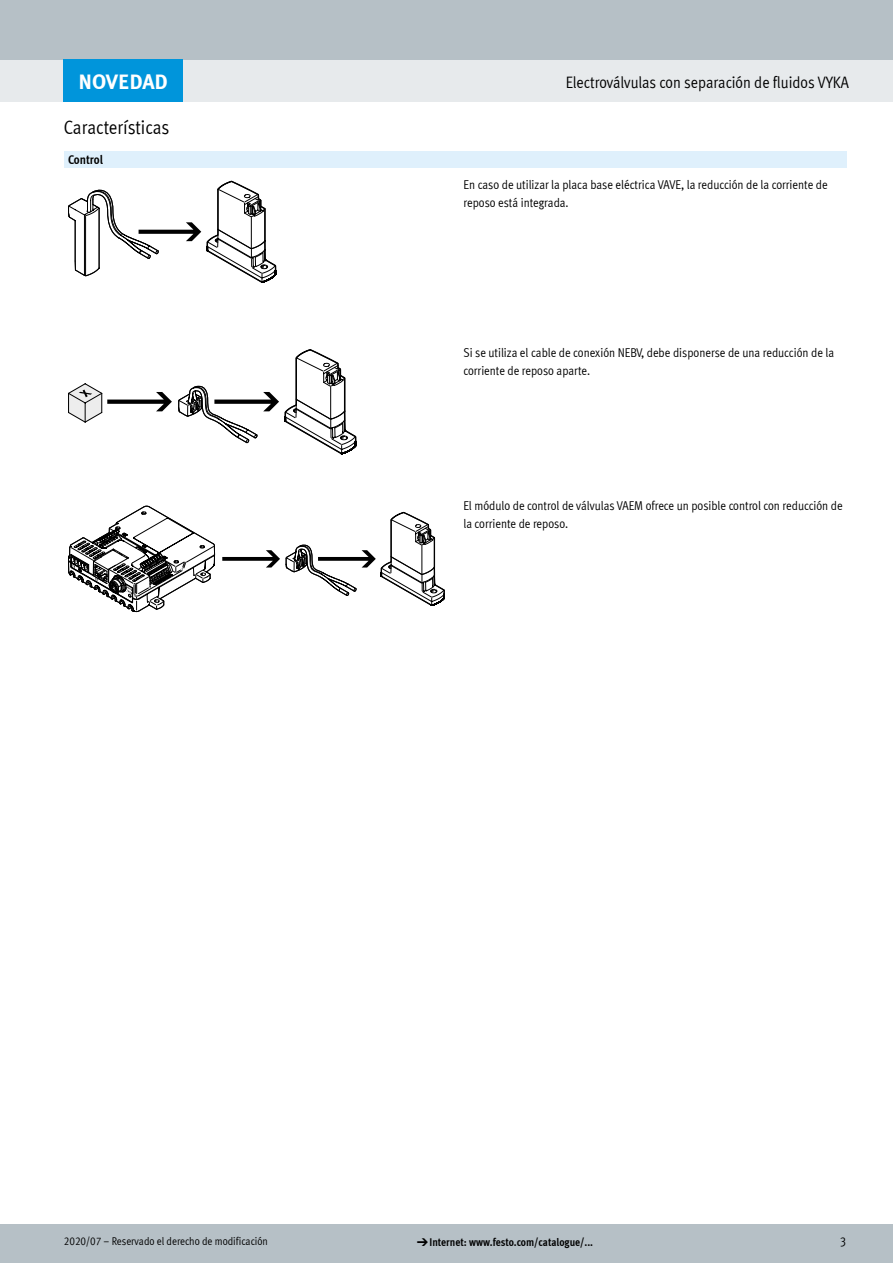
<style>
.page{position:relative;width:893px;height:1263px;background:#fff}
.page>*{position:absolute;margin:0;border:0;box-sizing:border-box;transform-origin:0 0}
.t1{font:700 21px "Meta Plus LF";letter-spacing:-.005em;color:#fff}
.FES_title_section{font:19.5px "Meta Cond LF";letter-spacing:-.005em;color:#000}
.FES_title_family{font:16.5px "Meta Cond LF";color:#000}
.FES_regular{font:12.75px/18px "Meta Cond LF";color:#000}
.FES_head_1_text{font:700 12.75px "Meta Cond LF";color:#000}
.t2{font:11.25px "Meta Cond LF";color:#000}
.t3{font:700 11.25px "Meta Cond LF";color:#000}
.s1{font-family:"Meto Pict 182";font-weight:400}
</style>
<div class="page">
<div style="left:0;top:1225px;width:893px;height:38px;background:#b6c0c6"></div>
<div style="left:0;top:60px;width:893px;height:42px;background:#e7eaec"></div>
<div style="left:0;top:0;width:893px;height:60px;background:#b6c0c6"></div>
<div style="left:64px;top:151px;width:782px;height:17px;background:#dff0fc"></div>
<svg style="left:68px;top:180px;width:209px;height:103px"></svg>
<svg style="left:68px;top:383px;width:104px;height:40px"></svg>
<svg style="left:178px;top:349px;width:179px;height:106px"></svg>
<svg style="left:68px;top:505px;width:147px;height:108px"></svg>
<svg style="left:222px;top:511px;width:223px;height:95px"></svg>
<div style="left:64px;top:60px;width:119px;height:42px;background:#0095db"></div>
<p class="t1" style="left:79px;top:68px;width:91px">NOVEDAD</p>
<p class="FES_title_section" style="left:64px;top:116px;width:107px">Características</p>
<p class="FES_head_1_text" style="left:68px;top:151px;width:36px">Control</p>
<p class="FES_title_family" style="left:566px;top:72px;width:285px">Electroválvulas con separación de fluidos VYKA</p>
<p class="FES_regular" style="left:463px;top:175px;width:366px">En caso de utilizar la placa base eléctrica VAVE, la reducción de la corriente de reposo está integrada.</p>
<p class="FES_regular" style="left:463px;top:344px;width:372px">Si se utiliza el cable de conexión NEBV, debe disponerse de una reducción de la corriente de reposo aparte.</p>
<p class="FES_regular" style="left:463px;top:496px;width:381px">El módulo de control de válvulas VAEM ofrece un posible control con reducción de la corriente de reposo.</p>
<p class="t2" style="left:64px;top:1234px;width:206px">2020/07 – Reservado el derecho de modificación</p>
<p class="t3" style="left:417px;top:1235px;width:178px"><span class="s1">d</span>Internet: www.festo.com/catalogue/...</p>
<p class="FES_regular" style="left:840px;top:1232px;width:8px">3</p>
</div>
